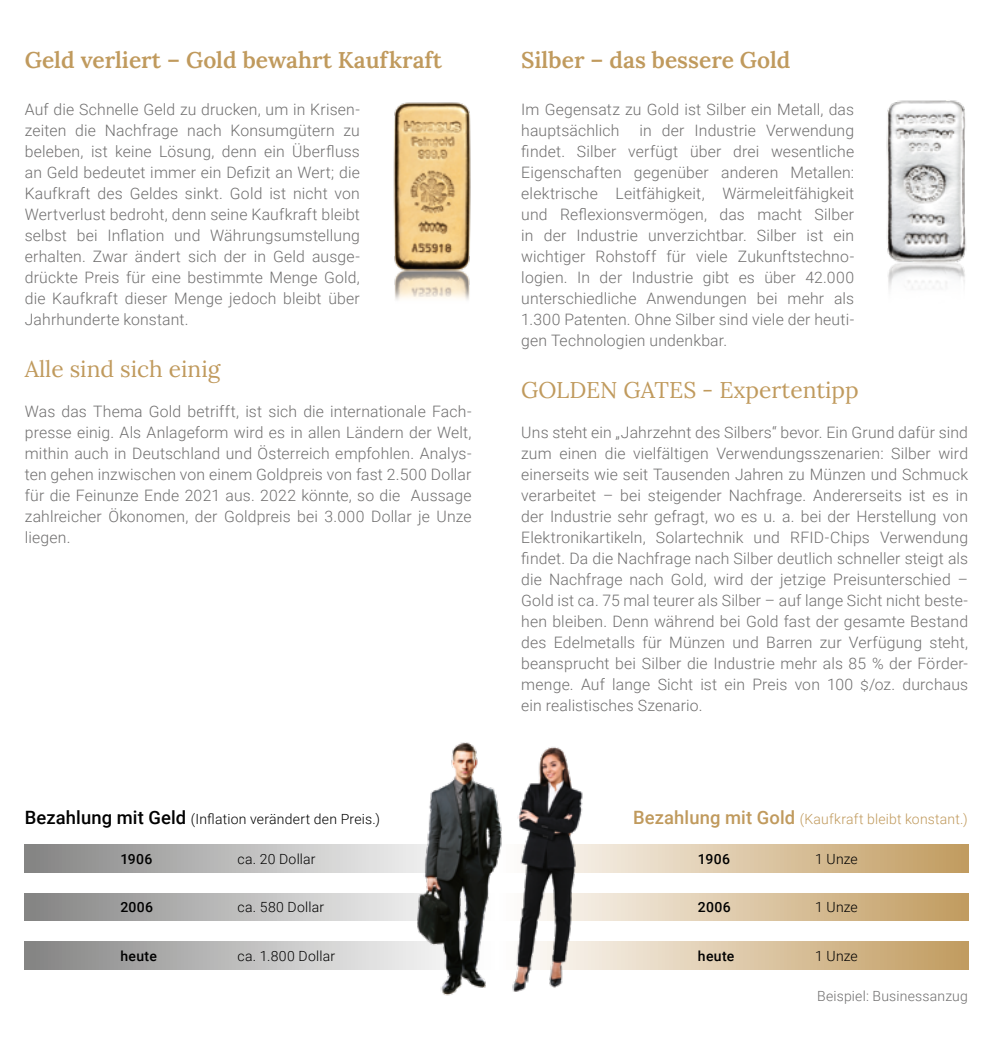
<style>
.page{position:relative;width:983px;height:1042px;background:#fff}
.page>*{position:absolute;margin:0;border:0;box-sizing:border-box;transform-origin:0 0}
.t1{font:600 22.75px "Lora";color:#c09a5d}
.t2{font:22.75px "Lora";color:#c09a5d}
.t3{font:300 15.75px/21px "Roboto";letter-spacing:.01em;color:#706f6f;text-align:justify}
.t4{font:300 14px "Roboto";letter-spacing:.015em;color:#000}
.t5{font:300 14px "Roboto";letter-spacing:.015em;color:#c09a5d}
.t6{font:500 14px "Roboto";letter-spacing:.025em;color:#000}
.t7{font:300 14px "Roboto";letter-spacing:.015em;color:#706f6f}
.s1{font-weight:500;font-size:18.38px}
</style>
<div class="page">
<svg style="left:25px;top:844px;width:942px;height:28px"></svg>
<svg style="left:25px;top:893px;width:942px;height:28px"></svg>
<svg style="left:25px;top:942px;width:942px;height:27px"></svg>
<img style="left:410px;top:742px;width:96px;height:254px">
<img style="left:512px;top:747px;width:70px;height:245px">
<img style="left:886px;top:100px;width:80px;height:189px">
<img style="left:393px;top:102px;width:78px;height:198px">
<h1 class="t1" style="left:25px;top:42px;width:418px">Geld verliert – Gold bewahrt Kaufkraft</h1>
<p class="t3" style="left:25px;top:98px;width:336px">Auf die Schnelle Geld zu drucken, um in Krisen&shy;zeiten die Nachfrage nach Konsumgütern zu beleben, ist keine Lösung, denn ein Überfluss an Geld bedeutet immer ein Defizit an Wert; die Kaufkraft des Geldes sinkt. Gold ist nicht von Wertverlust bedroht, denn seine Kaufkraft bleibt selbst bei Inflation und Währungsumstellung erhalten. Zwar ändert sich der in Geld ausge&shy;drückte Preis für eine bestimmte Menge Gold, die Kaufkraft dieser Menge jedoch bleibt über Jahrhunderte konstant.</p>
<h1 class="t2" style="left:25px;top:352px;width:197px">Alle sind sich einig</h1>
<p class="t3" style="left:25px;top:401px;width:448px">Was das Thema Gold betrifft, ist sich die internationale Fach&shy;presse einig. Als Anlageform wird es in allen Ländern der Welt, mithin auch in Deutschland und Österreich empfohlen. Analys&shy;ten gehen inzwischen von einem Goldpreis von fast 2.500 Dollar für die Feinunze Ende 2021 aus. 2022 könnte, so die Aussage zahlreicher Ökonomen, der Goldpreis bei 3.000 Dollar je Unze liegen.</p>
<h1 class="t1" style="left:521px;top:42px;width:271px">Silber – das bessere Gold</h1>
<p class="t3" style="left:521px;top:98px;width:334px">Im Gegensatz zu Gold ist Silber ein Metall, das hauptsächlich</p>
<p class="t3" style="left:521px;top:119px;width:334px;text-indent:118px">in der Industrie Verwendung findet. Silber verfügt über drei wesentliche Eigenschaften gegenüber anderen Metallen: elektrische Leitfähigkeit, Wärmeleitfähigkeit und Reflexionsvermögen, das macht Silber in der Industrie unverzichtbar. Silber ist ein wichtiger Rohstoff für viele Zukunftstechno&shy;logien. In der Industrie gibt es über 42.000 unterschiedliche Anwendungen bei mehr als 1.300 Patenten. Ohne Silber sind viele der heuti&shy;gen Technologien undenkbar.</p>
<h1 class="t2" style="left:521px;top:372px;width:339px">GOLDEN GATES - Expertentipp</h1>
<p class="t3" style="left:521px;top:422px;width:448px">Uns steht ein „Jahrzehnt des Silbers“ bevor. Ein Grund dafür sind zum einen die vielfältigen Verwendungsszenarien: Silber wird einerseits wie seit Tausenden Jahren zu Münzen und Schmuck verarbeitet – bei steigender Nachfrage. Andererseits ist es in der Industrie sehr gefragt, wo es u. a. bei der Herstellung von Elektronikartikeln, Solartechnik und RFID-Chips Verwendung findet. Da die Nachfrage nach Silber deutlich schneller steigt als die Nachfrage nach Gold, wird der jetzige Preisunterschied – Gold ist ca. 75 mal teurer als Silber – auf lange Sicht nicht beste&shy;hen bleiben. Denn während bei Gold fast der gesamte Bestand des Edelmetalls für Münzen und Barren zur Verfügung steht, beansprucht bei Silber die Industrie mehr als 85 % der Förder&shy;menge. Auf lange Sicht ist ein Preis von 100 $/oz. durchaus ein realistisches Szenario.</p>
<p class="t4" style="left:25px;top:809px;width:356px"><span class="s1">Bezahlung mit Geld</span> (Inflation verändert den Preis.)</p>
<p class="t5" style="left:633px;top:809px;width:336px"><span class="s1">Bezahlung mit Gold</span> (Kaufkraft bleibt konstant.)</p>
<p class="t6" style="left:120px;top:849px;width:34px">1906</p>
<p class="t4" style="left:237px;top:849px;width:80px">ca. 20 Dollar</p>
<p class="t6" style="left:697px;top:849px;width:34px">1906</p>
<p class="t6" style="left:120px;top:897px;width:34px">2006</p>
<p class="t6" style="left:120px;top:946px;width:38px">heute</p>
<p class="t4" style="left:237px;top:897px;width:88px">ca. 580 Dollar</p>
<p class="t6" style="left:697px;top:897px;width:34px">2006</p>
<p class="t4" style="left:237px;top:946px;width:99px">ca. 1.800 Dollar</p>
<p class="t6" style="left:697px;top:946px;width:38px">heute</p>
<p class="t4" style="left:815px;top:849px;width:44px">1 Unze</p>
<p class="t4" style="left:815px;top:897px;width:44px">1 Unze</p>
<p class="t4" style="left:815px;top:946px;width:44px">1 Unze</p>
<p class="t7" style="left:816px;top:986px;width:152px">Beispiel: Businessanzug</p>
</div>
